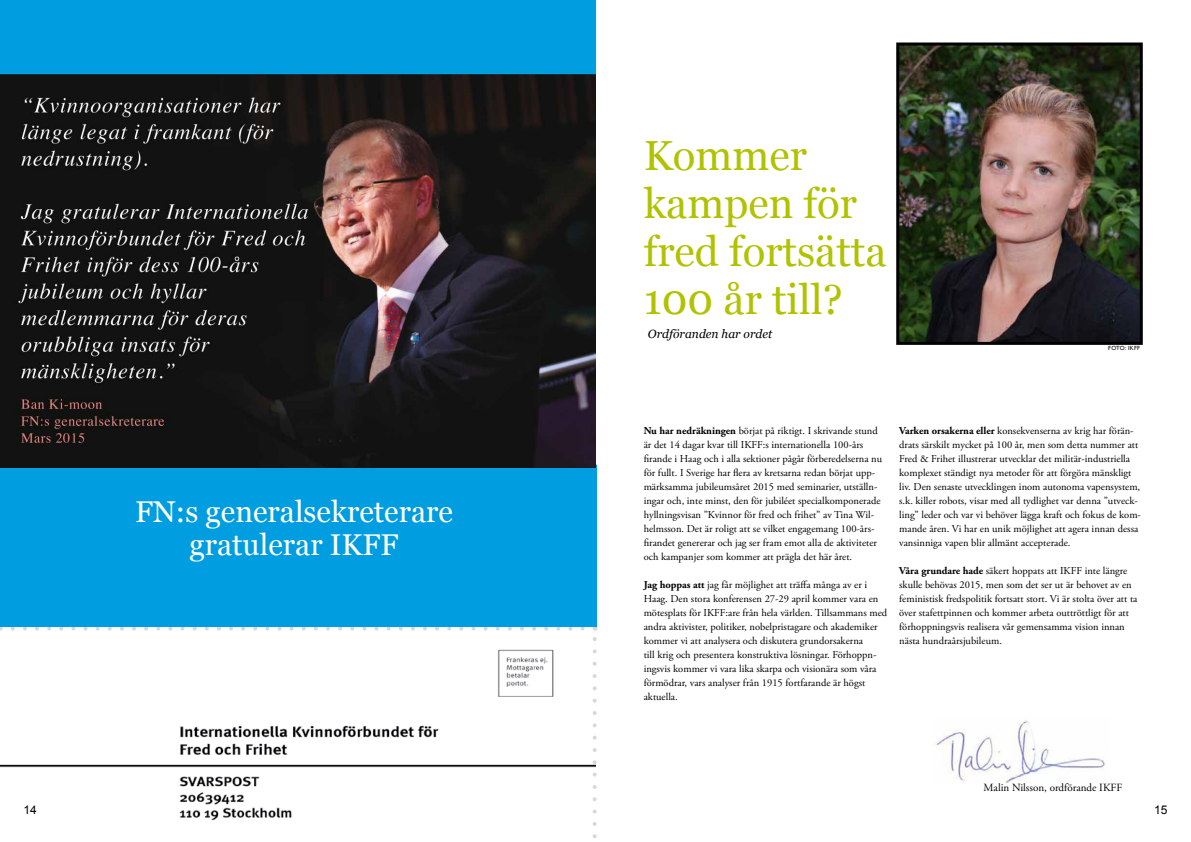
<style>
.page{position:relative;width:1191px;height:842px;background:#fff}
.page>*{position:absolute;margin:0;border:0;box-sizing:border-box;transform-origin:0 0}
.t1{font:42px/48px "Georgia";color:#b1c200}
.t2{font:30px/33px "Georgia";color:#fff;text-align:center}
.t3{font:italic 12px "Georgia";color:#000}
.t4{font:12px "Arial";color:#000}
.t5{font:11px "Adobe Garamond Pro";color:#000}
.t6{font:10.5px/14px "Adobe Garamond Pro";color:#000}
.t7{font:6px "Gill Sans";letter-spacing:.05em;color:#000}
.s1{font-weight:700}
</style>
<div class="page">
<img style="left:932px;top:720px;width:173px;height:63px">
<img style="left:900px;top:46px;width:238px;height:295px">
<div style="left:896px;top:42px;width:246px;height:303px;border:3px solid #000"></div>
<img style="left:0;top:627px;width:592px;height:194px">
<svg style="left:592px;top:627px;width:4px;height:211px"></svg>
<svg style="left:0;top:627px;width:582px;height:3px"></svg>
<div style="left:0;top:464px;width:596px;height:163px;background:#009ee0"></div>
<img style="left:0;top:74px;width:595px;height:394px">
<div style="left:0;top:0;width:596px;height:74px;background:#009ee0"></div>
<h1 class="t1" style="left:643px;top:130px;width:244px">Kommer kampen för fred fortsätta<br>100 år till?</h1>
<h2 class="t2" style="left:135px;top:494px;width:319px">FN:s generalsekreterare gratulerar IKFF</h2>
<p class="t3" style="left:648px;top:325px;width:126px">Ordföranden har ordet</p>
<p class="t7" style="left:1108px;top:344px;width:33px">FOTO: IKFF</p>
<p class="t6" style="left:643px;top:424px;width:240px"><span class="s1">Nu har nedräkningen</span> börjat på riktigt. I skrivande stund är det 14 dagar kvar till IKFF:s internationella 100-års firande i Haag och i alla sektioner pågår förberedelserna nu för fullt. I Sverige har flera av kretsarna redan börjat upp&shy;märksamma jubileumsåret 2015 med seminarier, utställn&shy;ingar och, inte minst, den för jubiléet specialkomponerade hyllningsvisan ”Kvinnor för fred och frihet” av Tina Wil&shy;helmsson. Det är roligt att se vilket engagemang 100-års&shy;firandet genererar och jag ser fram emot alla de aktiviteter och kampanjer som kommer att prägla det här året.</p>
<p class="t6" style="left:643px;top:578px;width:245px"><span class="s1">Jag hoppas att</span> jag får möjlighet att träffa många av er i Haag. Den stora konferensen 27-29 april kommer vara en mötesplats för IKFF:are från hela världen. Tillsammans med andra aktivister, politiker, nobelpristagare och akademiker kommer vi att analysera och diskutera grundorsakerna<br>till krig och presentera konstruktiva lösningar. Förhoppn&shy;ingsvis kommer vi vara lika skarpa och visionära som våra förmödrar, vars analyser från 1915 fortfarande är högst aktuella.</p>
<p class="t6" style="left:899px;top:424px;width:243px"><span class="s1">Varken orsakerna eller</span> konsekvenserna av krig har förän&shy;drats särskilt mycket på 100 år, men som detta nummer att Fred &amp; Frihet illustrerar utvecklar det militär-industriella komplexet ständigt nya metoder för att förgöra mänskligt liv. Den senaste utvecklingen inom autonoma vapensystem, s.k. killer robots, visar med all tydlighet var denna ”utveck&shy;ling” leder och var vi behöver lägga kraft och fokus de kom&shy;mande åren. Vi har en unik möjlighet att agera innan dessa vansinniga vapen blir allmänt accepterade.</p>
<p class="t6" style="left:899px;top:564px;width:240px"><span class="s1">Våra grundare hade</span> säkert hoppats att IKFF inte längre skulle behövas 2015, men som det ser ut är behovet av en feministisk fredspolitik fortsatt stort. Vi är stolta över att ta över stafettpinnen och kommer arbeta outtröttligt för att förhoppningsvis realisera vår gemensamma vision innan nästa hundraårsjubileum.</p>
<p class="t5" style="left:983px;top:781px;width:140px">Malin Nilsson, ordförande IKFF</p>
<p class="t4" style="left:24px;top:802px;width:15px">14</p>
<p class="t4" style="left:1154px;top:802px;width:15px">15</p>
</div>
